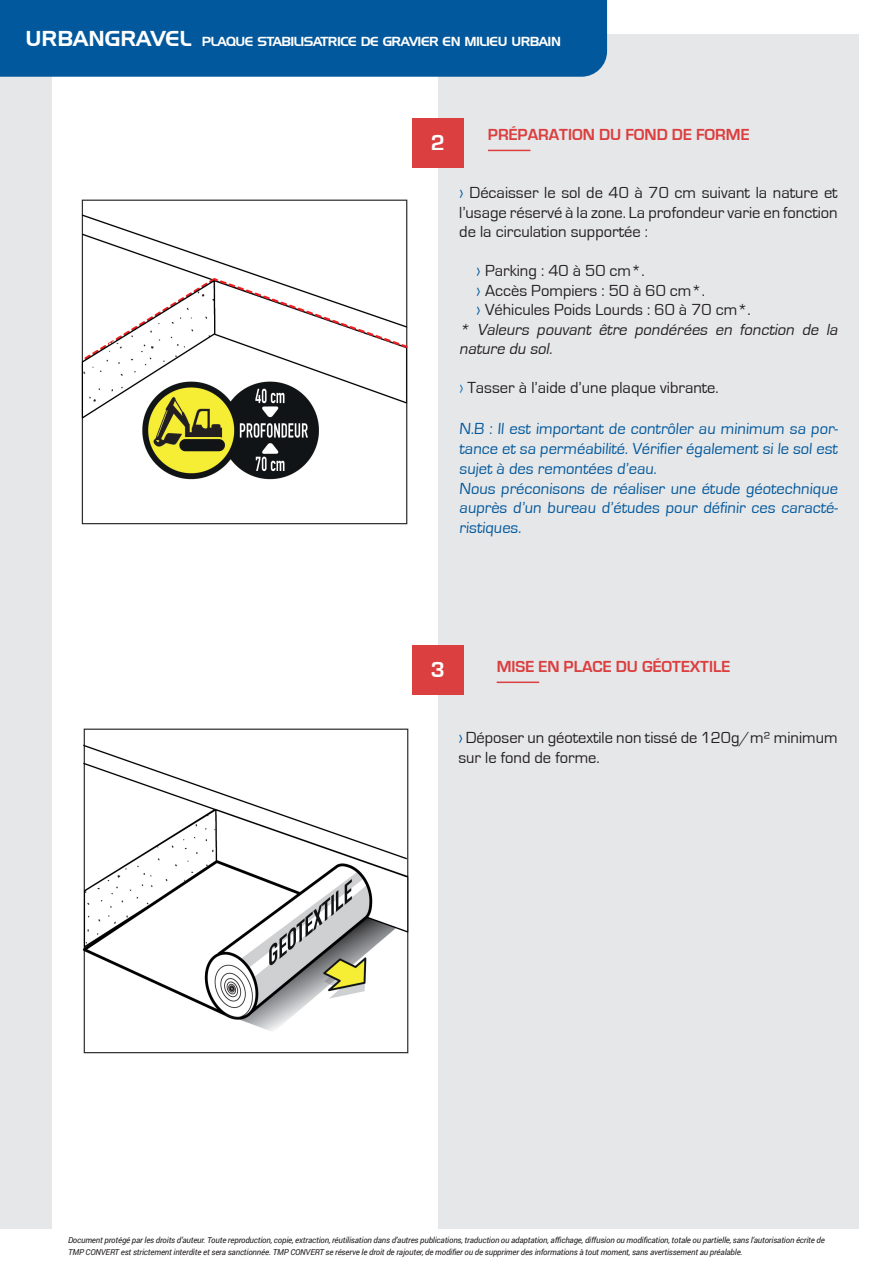
<style>
.page{position:relative;width:893px;height:1263px;background:#fff}
.page>*{position:absolute;margin:0;border:0;box-sizing:border-box;transform-origin:0 0}
.t1{font:700 22.5px "Eurostile";color:#fff}
.t2{font:16.5px/19.5px "Eurostile";color:#231f20;text-align:justify}
.t3{font:16.5px/19.8px "Eurostile";color:#01589c;text-align:justify}
.t4{font:italic 16.5px/19.5px "Eurostile";color:#231f20}
.t5{font:700 16.5px "Eurostile";color:#db3f3f}
.t6{font:12.75px "Handel Gothic BT";letter-spacing:-.04em;color:#fff}
.t7{font:italic 8.25px/12px "Roboto";letter-spacing:-.02em;color:#231f20}
.s1{font-size:21px}
.s2{color:#01589c}
.s3{color:#1074bc}
</style>
<div class="page">
<div style="left:0;top:34px;width:859px;height:1195px;background:#e6e7e9"></div>
<div style="left:52px;top:0;width:386px;height:1234px;background:#fff"></div>
<div style="left:412px;top:118px;width:51px;height:49px;background:#db3f3f"></div>
<hr style="left:488px;top:150px;width:42px;height:1px;background:#db3f3f">
<img style="left:81px;top:199px;width:327px;height:326px">
<hr style="left:497px;top:681px;width:42px;height:2px;background:#db3f3f">
<img style="left:82px;top:728px;width:327px;height:326px">
<div style="left:412px;top:645px;width:51px;height:49px;background:#db3f3f"></div>
<div style="left:0;top:0;width:607px;height:77px;background:#01589c"></div>
<h3 class="t6" style="left:26px;top:33px;width:537px"><span class="s1">URBANGRAVEL</span> PLAQUE STABILISATRICE DE GRAVIER EN MILIEU URBAIN</h3>
<p class="t1" style="left:431px;top:131px;width:16px">2</p>
<p class="t5" style="left:488px;top:125px;width:263px">PRÉPARATION DU FOND DE FORME</p>
<p class="t2" style="left:459px;top:183px;width:380px"><span class="s2">›</span> Décaisser le sol de 40 à 70 cm suivant la nature et l’usage réservé à la zone. La profondeur varie en fonction de la circulation supportée :</p>
<p class="t2" style="left:476px;top:261px;width:170px"><span class="s2">›</span> Parking : 40 à 50 cm*.</p>
<p class="t2" style="left:476px;top:281px;width:230px"><span class="s2">›</span> Accès Pompiers : 50 à 60 cm*.</p>
<p class="t2" style="left:476px;top:300px;width:276px"><span class="s2">›</span> Véhicules Poids Lourds : 60 à 70 cm*.</p>
<p class="t4" style="left:459px;top:320px;width:383px">* Valeurs pouvant être pondérées en fonction de la nature du sol.</p>
<p class="t2" style="left:459px;top:378px;width:261px"><span class="s3">›</span> Tasser à l’aide d’une plaque vibrante.</p>
<p class="t3" style="left:459px;top:419px;width:382px">N.B : Il est important de contrôler au minimum sa por&shy;tance et sa perméabilité. Vérifier également si le sol est sujet à des remontées d’eau.</p>
<p class="t3" style="left:459px;top:479px;width:382px">Nous préconisons de réaliser une étude géotechnique auprès d’un bureau d’études pour définir ces caracté&shy;ristiques.</p>
<p class="t1" style="left:431px;top:658px;width:16px">3</p>
<p class="t5" style="left:497px;top:657px;width:235px">MISE EN PLACE DU GÉOTEXTILE</p>
<p class="t2" style="left:458px;top:728px;width:381px"><span class="s2">›</span> Déposer un géotextile non tissé de 120g/m² minimum sur le fond de forme.</p>
<p class="t7" style="left:68px;top:1233px;width:758px">Document protégé par les droits d’auteur. Toute reproduction, copie, extraction, réutilisation dans d’autres publications, traduction ou adaptation, affichage, diffusion ou modification, totale ou partielle, sans l’autorisation écrite de<br>TMP CONVERT est strictement interdite et sera sanctionnée. TMP CONVERT se réserve le droit de rajouter, de modifier ou de supprimer des informations à tout moment, sans avertissement au préalable.</p>
</div>
